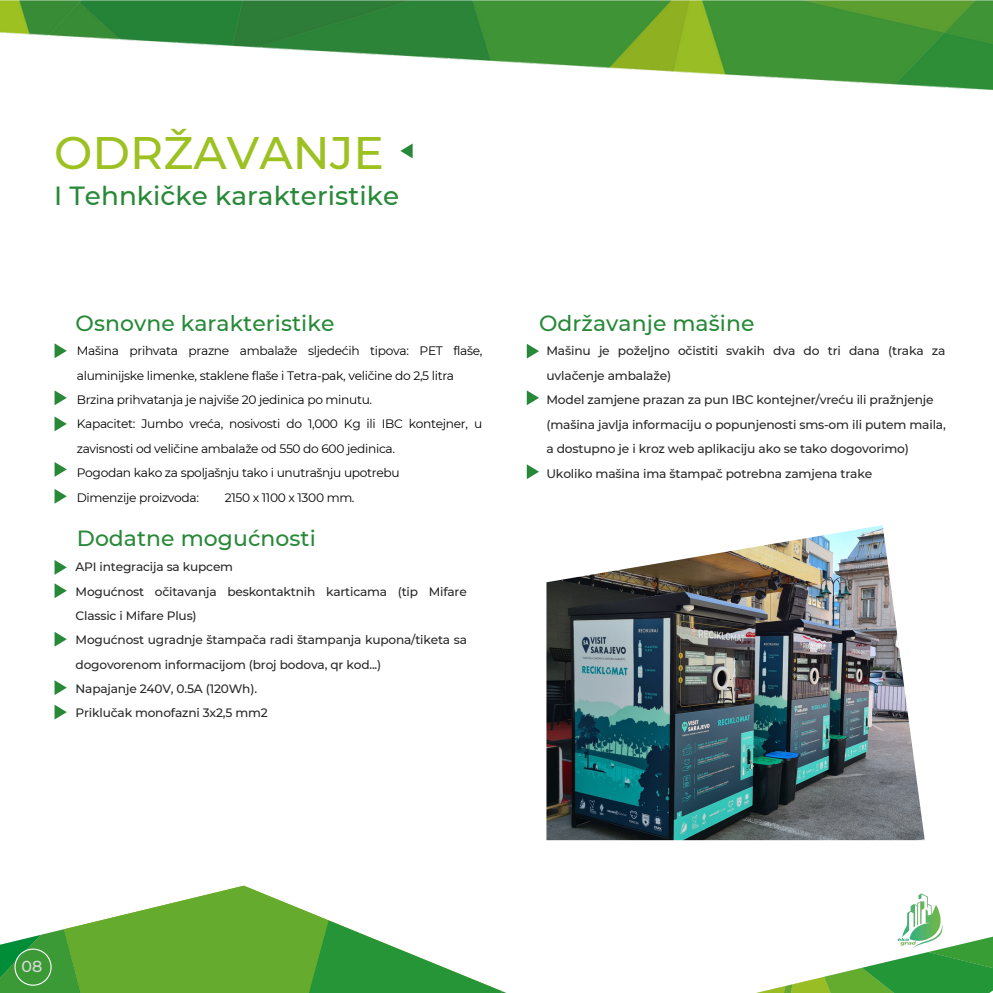
<style>
.page{position:relative;width:993px;height:993px;background:#fff}
.page>*{position:absolute;margin:0;border:0;box-sizing:border-box;transform-origin:0 0}
.t1{font:500 45.5px "Montserrat";letter-spacing:.005em;color:#9cc121}
.t2{font:500 26.25px "Montserrat";letter-spacing:.005em;color:#278938}
.t3{font:500 21.88px "Montserrat";letter-spacing:.005em;color:#278938}
.t4{font:500 15.92px "Montserrat";color:#dadada}
.t5{font:12.25px/24.5px "Montserrat";letter-spacing:-.025em;color:#000}
.t6{font:500 12.25px/24.5px "Montserrat";letter-spacing:-.015em;color:#292828}
.t7{font:500 12.08px/24.3px "Montserrat";letter-spacing:-.015em;color:#292828}
</style>
<div class="page">
<svg style="left:400px;top:144px;width:12px;height:14px"></svg>
<img style="left:0;top:0;width:992px;height:90px">
<svg style="left:526px;top:343px;width:13px;height:15px"></svg>
<svg style="left:526px;top:390px;width:13px;height:15px"></svg>
<svg style="left:526px;top:464px;width:13px;height:15px"></svg>
<svg style="left:55px;top:560px;width:12px;height:14px"></svg>
<svg style="left:55px;top:583px;width:12px;height:15px"></svg>
<svg style="left:55px;top:632px;width:12px;height:14px"></svg>
<svg style="left:55px;top:680px;width:12px;height:15px"></svg>
<svg style="left:55px;top:705px;width:12px;height:14px"></svg>
<svg style="left:55px;top:343px;width:12px;height:15px"></svg>
<svg style="left:55px;top:390px;width:12px;height:15px"></svg>
<svg style="left:55px;top:416px;width:12px;height:15px"></svg>
<svg style="left:55px;top:462px;width:12px;height:14px"></svg>
<svg style="left:55px;top:489px;width:12px;height:14px"></svg>
<img style="left:546px;top:525px;width:378px;height:311px">
<svg style="left:0;top:836px;width:992px;height:156px"></svg>
<img style="left:891px;top:893px;width:55px;height:55px">
<h1 class="t1" style="left:54px;top:125px;width:331px">ODRŽAVANJE</h1>
<h2 class="t2" style="left:54px;top:180px;width:346px">I Tehnkičke karakteristike</h2>
<h3 class="t3" style="left:76px;top:310px;width:260px">Osnovne karakteristike</h3>
<p class="t5" style="left:77px;top:338px;width:407px">Mašina prihvata prazne ambalaže sljedećih tipova: PET flaše, aluminijske limenke, staklene flaše i Tetra-pak, veličine do 2,5 litra Brzina prihvatanja je najviše 20 jedinica po minutu.<br>Kapacitet: Jumbo vreća, nosivosti do 1,000 Kg ili IBC kontejner, u zavisnosti od veličine ambalaže od 550 do 600 jedinica.<br>Pogodan kako za spoljašnju tako i unutrašnju upotrebu<br>Dimenzije proizvoda:</p>
<p class="t5" style="left:225px;top:485px;width:131px">2150 x 1100 x 1300 mm.</p>
<h3 class="t3" style="left:77px;top:524px;width:240px">Dodatne mogućnosti</h3>
<p class="t7" style="left:76px;top:554px;width:393px">API integracija sa kupcem<br>Mogućnost očitavanja beskontaktnih karticama (tip Mifare Classic i Mifare Plus)<br>Mogućnost ugradnje štampača radi štampanja kupona/tiketa sa dogovorenom informacijom (broj bodova, qr kod...)<br>Napajanje 240V, 0.5A (120Wh).<br>Priklučak monofazni 3x2,5 mm2</p>
<h3 class="t3" style="left:539px;top:310px;width:217px">Održavanje mašine</h3>
<p class="t6" style="left:546px;top:338px;width:401px">Mašinu je poželjno očistiti svakih dva do tri dana (traka za uvlačenje ambalaže)<br>Model zamjene prazan za pun IBC kontejner/vreću ili pražnjenje (mašina javlja informaciju o popunjenosti sms-om ili putem maila, a dostupno je i kroz web aplikaciju ako se tako dogovorimo)<br>Ukoliko mašina ima štampač potrebna zamjena trake</p>
<h3 class="t4" style="left:22px;top:956px;width:22px">08</h3>
</div>
